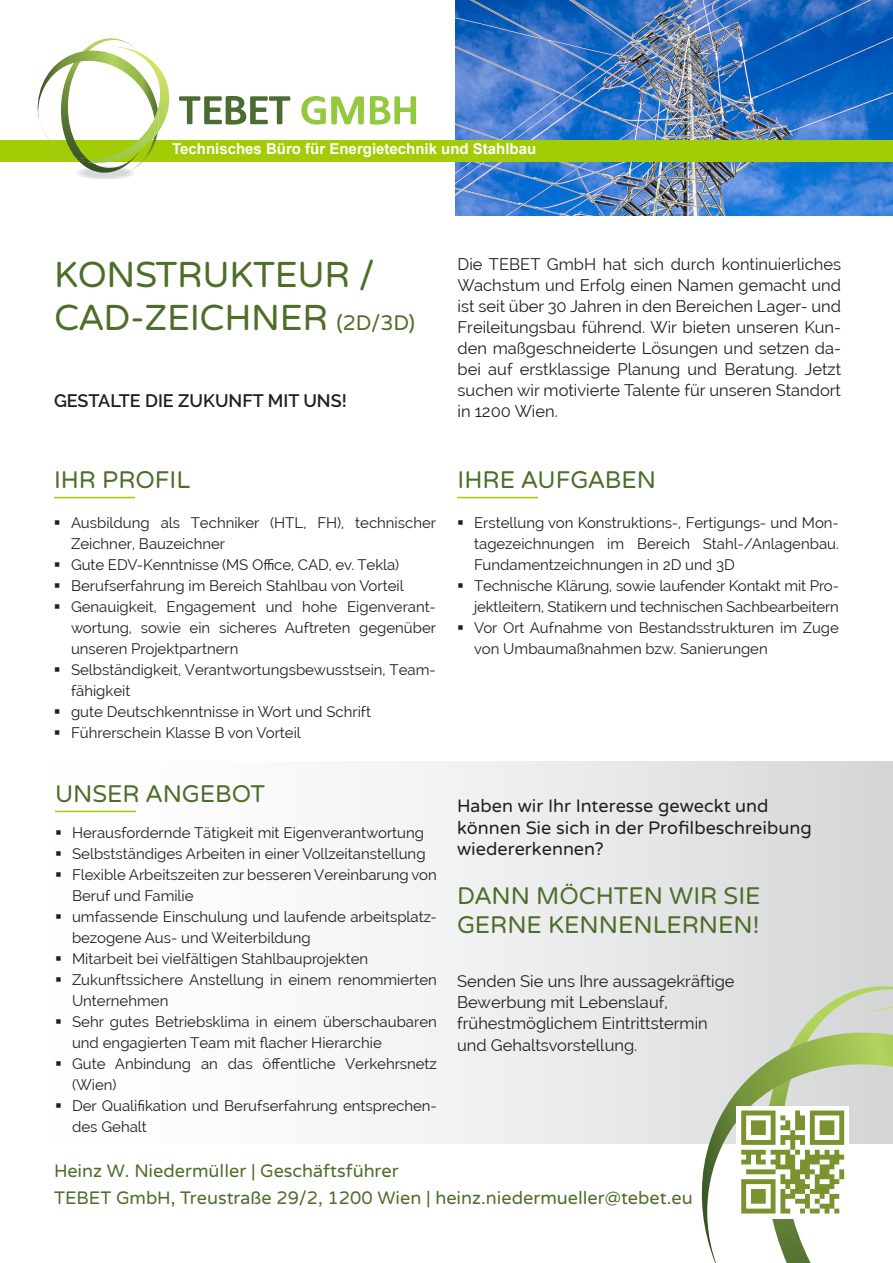
<style>
.page{position:relative;width:893px;height:1263px;background:#fff}
.page>*{position:absolute;margin:0;border:0;box-sizing:border-box;transform-origin:0 0}
.t1{font:36px/43.2px "Varela Round";letter-spacing:-.01em;color:#4e6d29}
.t2{font:24px/28.8px "Varela Round";color:#4e6d29}
.t3{font:18px/27px "Varela Round";color:#4e6d29}
.t4{font:18px/21.6px "Varela Round";color:#231f20}
.t5{font:600 18px "Raleway";color:#231f20}
.t6{font:16.5px/21px "Raleway";color:#231f20;text-align:justify}
.t7{font:15px/21px "Raleway";color:#231f20}
.t8{font:700 15px "Arial";color:#fff}
.s1{font-size:21px}
</style>
<div class="page">
<div style="left:0;top:761px;width:893px;height:382px;background:linear-gradient(to right,#fff,#d8dadc)"></div>
<img style="left:455px;top:0;width:438px;height:216px">
<div style="left:0;top:140px;width:893px;height:22px;background:#a2cc06"></div>
<svg style="left:76px;top:166px;width:59px;height:14px"></svg>
<svg style="left:179px;top:96px;width:111px;height:29px"></svg>
<svg style="left:301px;top:96px;width:63px;height:29px"></svg>
<svg style="left:370px;top:96px;width:46px;height:29px"></svg>
<svg style="left:37px;top:38px;width:133px;height:136px"></svg>
<hr style="left:457px;top:497px;width:81px;height:1px;background:#a2cc06">
<hr style="left:54px;top:497px;width:81px;height:1px;background:#a2cc06">
<hr style="left:55px;top:811px;width:81px;height:1px;background:#a2cc06">
<svg style="left:690px;top:1032px;width:51px;height:231px"></svg>
<div style="left:736px;top:1106px;width:113px;height:112px;background:#fff"></div>
<svg style="left:741px;top:986px;width:152px;height:277px"></svg>
<svg style="left:56px;top:830px;width:5px;height:4px"></svg>
<svg style="left:56px;top:851px;width:5px;height:4px"></svg>
<svg style="left:56px;top:872px;width:5px;height:4px"></svg>
<svg style="left:56px;top:914px;width:5px;height:4px"></svg>
<svg style="left:56px;top:956px;width:5px;height:4px"></svg>
<svg style="left:56px;top:977px;width:5px;height:4px"></svg>
<svg style="left:56px;top:1019px;width:5px;height:4px"></svg>
<svg style="left:56px;top:1061px;width:5px;height:4px"></svg>
<svg style="left:56px;top:1103px;width:5px;height:4px"></svg>
<p class="t8" style="left:172px;top:139px;width:365px">Technisches Büro für Energietechnik und Stahlbau</p>
<h1 class="t1" style="left:54px;top:254px;width:362px">KONSTRUKTEUR /<br>CAD-ZEICHNER <span class="s1">(2D/3D)</span></h1>
<p class="t5" style="left:54px;top:390px;width:294px">GESTALTE DIE ZUKUNFT MIT UNS!</p>
<p class="t6" style="left:458px;top:253px;width:385px">Die TEBET GmbH hat sich durch kontinuierliches Wachstum und Erfolg einen Namen gemacht und ist seit über 30 Jahren in den Bereichen Lager- und Freileitungsbau führend. Wir bieten unseren Kun&shy;den maßgeschneiderte Lösungen und setzen da&shy;bei auf erstklassige Planung und Beratung. Jetzt suchen wir motivierte Talente für unseren Standort in 1200 Wien.</p>
<h2 class="t2" style="left:54px;top:466px;width:138px">IHR PROFIL</h2>
<h2 class="t2" style="left:458px;top:466px;width:200px">IHRE AUFGABEN</h2>
<p class="t7" style="left:71px;top:512px;width:367px">Ausbildung als Techniker (HTL, FH), technischer Zeichner, Bauzeichner<br>Gute EDV-Kenntnisse (MS Office, CAD, ev. Tekla)<br>Berufserfahrung im Bereich Stahlbau von Vorteil Genauigkeit, Engagement und hohe Eigenverant&shy;wortung, sowie ein sicheres Auftreten gegenüber unseren Projektpartnern<br>Selbständigkeit, Verantwortungsbewusstsein, Team&shy;fähigkeit<br>gute Deutschkenntnisse in Wort und Schrift Führerschein Klasse B von Vorteil</p>
<h2 class="t2" style="left:55px;top:780px;width:212px">UNSER ANGEBOT</h2>
<p class="t7" style="left:72px;top:822px;width:366px">Herausfordernde Tätigkeit mit Eigenverantwortung Selbstständiges Arbeiten in einer Vollzeitanstellung Flexible Arbeitszeiten zur besseren Vereinbarung von Beruf und Familie<br>umfassende Einschulung und laufende arbeitsplatz&shy;bezogene Aus- und Weiterbildung<br>Mitarbeit bei vielfältigen Stahlbauprojekten Zukunftssichere Anstellung in einem renommierten Unternehmen<br>Sehr gutes Betriebsklima in einem überschaubaren und engagierten Team mit flacher Hierarchie<br>Gute Anbindung an das öffentliche Verkehrsnetz (Wien)<br>Der Qualifikation und Berufserfahrung entsprechen&shy;des Gehalt</p>
<p class="t7" style="left:474px;top:512px;width:366px">Erstellung von Konstruktions-, Fertigungs- und Mon&shy;tagezeichnungen im Bereich Stahl-/Anlagenbau.<br>Fundamentzeichnungen in 2D und 3D<br>Technische Klärung, sowie laufender Kontakt mit Pro&shy;jektleitern, Statikern und technischen Sachbearbeitern Vor Ort Aufnahme von Bestandsstrukturen im Zuge von Umbaumaßnahmen bzw. Sanierungen</p>
<p class="t4" style="left:457px;top:795px;width:356px">Haben wir Ihr Interesse geweckt und können Sie sich in der Profilbeschreibung wiedererkennen?</p>
<h2 class="t2" style="left:457px;top:882px;width:305px">DANN MÖCHTEN WIR SIE<br>GERNE KENNENLERNEN!</h2>
<p class="t6" style="left:457px;top:970px;width:279px;text-align:left">Senden Sie uns Ihre aussagekräftige<br>Bewerbung mit Lebenslauf, frühestmöglichem Eintrittstermin und Gehaltsvorstellung.</p>
<p class="t3" style="left:54px;top:1158px;width:640px">Heinz W. Niedermüller | Geschäftsführer<br>TEBET GmbH, Treustraße 29/2, 1200 Wien | heinz.niedermueller@tebet.eu</p>
</div>
